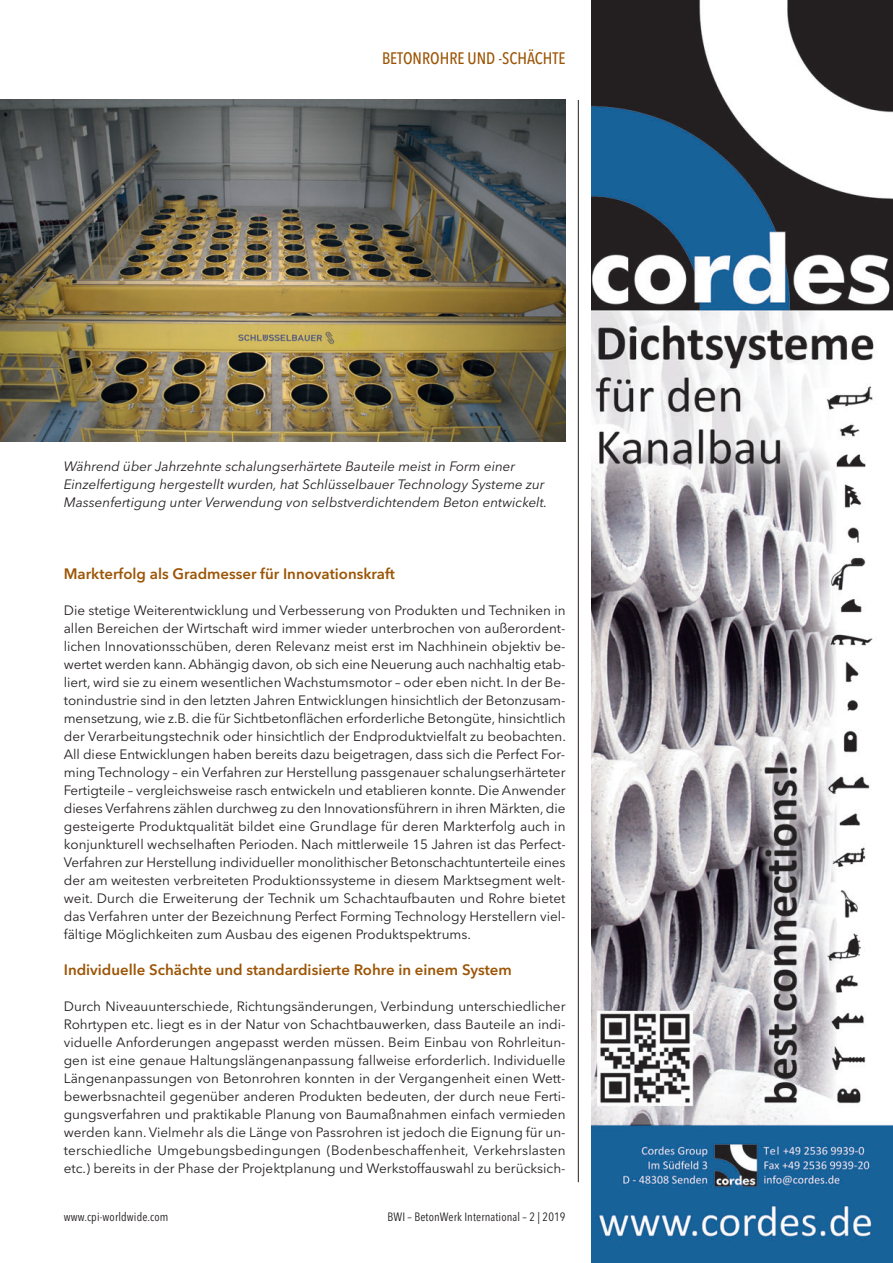
<style>
.page{position:relative;width:893px;height:1263px;background:#fff}
.page>*{position:absolute;margin:0;border:0;box-sizing:border-box;transform-origin:0 0}
.t1{font:500 16.5px "Avenir Next Condensed";color:#9c5506}
.t2{font:600 15px "Avenir Next";color:#9c5506}
.t3{font:13.5px/18px "Avenir Next";color:#231f20;text-align:justify}
.t4{font:italic 13.5px/18px "Avenir Next";color:#231f20}
.t5{font:12px "Avenir Next Condensed";letter-spacing:.01em;color:#231f20}
</style>
<div class="page">
<img style="left:0;top:100px;width:566px;height:342px">
<hr style="left:578px;top:100px;width:1px;height:1082px;background:#231f20">
<img style="left:591px;top:0;width:302px;height:1263px">
<p class="t1" style="left:382px;top:51px;width:185px">BETONROHRE UND -SCHÄCHTE</p>
<p class="t4" style="left:64px;top:458px;width:485px">Während über Jahrzehnte schalungserhärtete Bauteile meist in Form einer<br>Einzelfertigung hergestellt wurden, hat Schlüsselbauer Technology Systeme zur<br>Massenfertigung unter Verwendung von selbstverdichtendem Beton entwickelt.</p>
<p class="t2" style="left:64px;top:567px;width:332px">Markterfolg als Gradmesser für Innovationskraft</p>
<p class="t3" style="left:64px;top:602px;width:504px">Die stetige Weiterentwicklung und Verbesserung von Produkten und Techniken in allen Bereichen der Wirtschaft wird immer wieder unterbrochen von außerordent&shy;lichen Innovationsschüben, deren Relevanz meist erst im Nachhinein objektiv be&shy;wertet werden kann. Abhängig davon, ob sich eine Neuerung auch nachhaltig etab&shy;liert, wird sie zu einem wesentlichen Wachstumsmotor – oder eben nicht. In der Be&shy;tonindustrie sind in den letzten Jahren Entwicklungen hinsichtlich der Betonzusam&shy;mensetzung, wie z.B. die für Sichtbetonflächen erforderliche Betongüte, hinsichtlich der Verarbeitungstechnik oder hinsichtlich der Endproduktvielfalt zu beobachten.<br>All diese Entwicklungen haben bereits dazu beigetragen, dass sich die Perfect For&shy;ming Technology – ein Verfahren zur Herstellung passgenauer schalungserhärteter Fertigteile – vergleichsweise rasch entwickeln und etablieren konnte. Die Anwender dieses Verfahrens zählen durchweg zu den Innovationsführern in ihren Märkten, die gesteigerte Produktqualität bildet eine Grundlage für deren Markterfolg auch in konjunkturell wechselhaften Perioden. Nach mittlerweile 15 Jahren ist das Perfect-Verfahren zur Herstellung individueller monolithischer Betonschachtunterteile eines der am weitesten verbreiteten Produktionssysteme in diesem Marktsegment welt&shy;weit. Durch die Erweiterung der Technik um Schachtaufbauten und Rohre bietet das Verfahren unter der Bezeichnung Perfect Forming Technology Herstellern viel&shy;fältige Möglichkeiten zum Ausbau des eigenen Produktspektrums.</p>
<p class="t2" style="left:64px;top:963px;width:450px">Individuelle Schächte und standardisierte Rohre in einem System</p>
<p class="t3" style="left:64px;top:998px;width:503px">Durch Niveauunterschiede, Richtungsänderungen, Verbindung unterschiedlicher Rohrtypen etc. liegt es in der Natur von Schachtbauwerken, dass Bauteile an indi&shy;viduelle Anforderungen angepasst werden müssen. Beim Einbau von Rohrleitun&shy;gen ist eine genaue Haltungslängenanpassung fallweise erforderlich. Individuelle Längenanpassungen von Betonrohren konnten in der Vergangenheit einen Wett&shy;bewerbsnachteil gegenüber anderen Produkten bedeuten, der durch neue Ferti&shy;gungsverfahren und praktikable Planung von Baumaßnahmen einfach vermieden werden kann. Vielmehr als die Länge von Passrohren ist jedoch die Eignung für un&shy;terschiedliche Umgebungsbedingungen (Bodenbeschaffenheit, Verkehrslasten etc.) bereits in der Phase der Projektplanung und Werkstoffauswahl zu berücksich-</p>
<p class="t5" style="left:64px;top:1211px;width:106px">www.cpi-worldwide.com</p>
<p class="t5" style="left:388px;top:1211px;width:179px">BWI – BetonWerk International – 2 | 2019</p>
</div>
